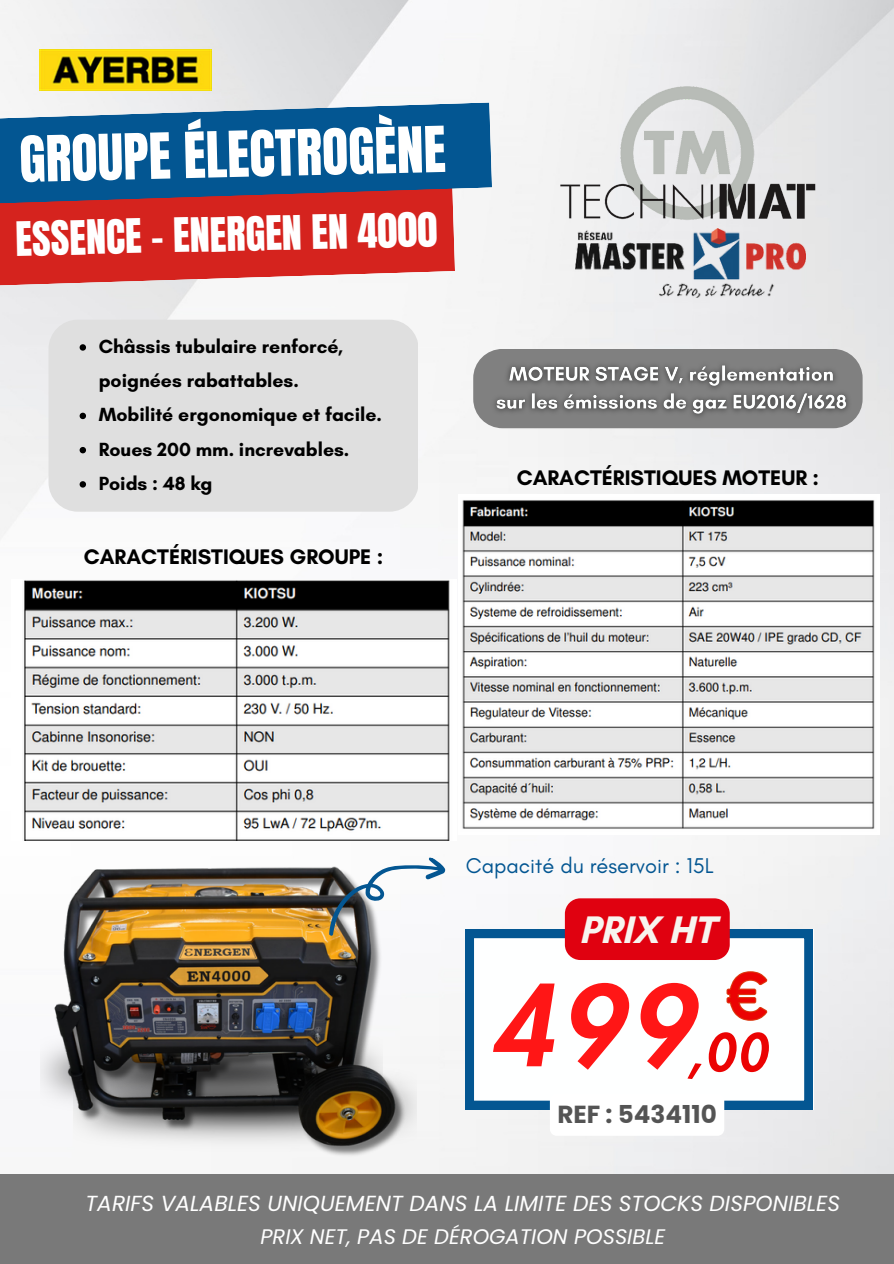
<style>
.page{position:relative;width:894px;height:1264px;background:#fff}
.page>*{position:absolute;margin:0;border:0;box-sizing:border-box;transform-origin:0 0}
.t1{font:italic 800 107.7px "Futura LT Pro";color:#ff1616}
.t2{font:64.65px "Sailors";color:rgb(0 0 0/0)}
.t3{font:54px "Anton";color:#fff}
.t4{font:italic 800 50.1px "Futura LT Pro";color:#eb0303}
.t5{font:40.35px "Anton";color:#fff}
.t6{font:700 39.15px "Glacial Indifference";color:#f7f4ef}
.t7{font:700 24.6px "Poppins";color:#545454}
.t8{font:italic 21.75px "Poppins";color:#fff}
.t9{font:21.75px "Glacial Indifference";color:#035692}
.t10{font:700 21.45px "Glacial Indifference";color:#000}
.t11{font:italic 21px "Poppins";color:#fff}
.t12{font:700 19.35px/34.2px "Glacial Indifference";color:#000}
</style>
<div class="page">
<img style="left:0;top:0;width:893px;height:1174px">
<svg style="left:465px;top:929px;width:347px;height:180px"></svg>
<img style="left:40px;top:49px;width:172px;height:42px">
<img style="left:40px;top:862px;width:376px;height:300px">
<img style="left:40px;top:1029px;width:342px;height:87px">
<img style="left:11px;top:579px;width:445px;height:261px">
<img style="left:458px;top:494px;width:421px;height:340px">
<svg style="left:327px;top:836px;width:120px;height:124px"></svg>
<div style="left:48px;top:320px;width:370px;height:191px;background:#dfdfdf;border-radius:29px"></div>
<svg style="left:725px;top:969px;width:43px;height:53px"></svg>
<div style="left:564px;top:898px;width:165px;height:62px;background:#e00110"></div>
<svg style="left:549px;top:1093px;width:175px;height:42px"></svg>
<div style="left:473px;top:349px;width:389px;height:79px;background:#808080;border-radius:29px"></div>
<img style="left:486px;top:355px;width:370px;height:69px">
<svg style="left:80px;top:344px;width:6px;height:6px"></svg>
<svg style="left:80px;top:413px;width:6px;height:6px"></svg>
<svg style="left:80px;top:447px;width:6px;height:6px"></svg>
<svg style="left:80px;top:481px;width:6px;height:6px"></svg>
<svg style="left:0;top:204px;width:455px;height:83px;background:#d83935"></svg>
<svg style="left:0;top:102px;width:492px;height:102px;background:#296192"></svg>
<img style="left:550px;top:76px;width:268px;height:147px">
<img style="left:575px;top:229px;width:230px;height:68px">
<div style="left:0;top:1174px;width:893px;height:89px;background:#797979"></div>
<h4 class="t3" style="left:19px;top:119px;width:428px;rotate:-1deg">GROUPE ÉLECTROGÈNE</h4>
<p class="t5" style="left:15px;top:209px;width:423px;rotate:-1deg">ESSENCE - ENERGEN EN 4000</p>
<p class="t12" style="left:99px;top:329px;width:246px">Châssis tubulaire renforcé, poignées rabattables.</p>
<p class="t12" style="left:99px;top:397px;width:284px">Mobilité ergonomique et facile.</p>
<p class="t12" style="left:99px;top:431px;width:252px">Roues 200 mm. increvables.</p>
<p class="t12" style="left:99px;top:466px;width:115px">Poids : 48 kg</p>
<p class="t10" style="left:84px;top:543px;width:301px">CARACTÉRISTIQUES GROUPE :</p>
<p class="t10" style="left:516px;top:464px;width:304px">CARACTÉRISTIQUES MOTEUR :</p>
<p class="t9" style="left:465px;top:852px;width:249px">Capacité du réservoir : 15L</p>
<p class="t6" style="left:579px;top:905px;width:137px">PRIX HT</p>
<h2 class="t2" style="left:724px;top:972px;width:46px">€</h2>
<p class="t1" style="left:490px;top:977px;width:203px">499</p>
<p class="t4" style="left:687px;top:1029px;width:81px">,00</p>
<p class="t7" style="left:557px;top:1097px;width:161px">REF : 5434110</p>
<p class="t8" style="left:85px;top:1187px;width:755px">TARIFS VALABLES UNIQUEMENT DANS LA LIMITE DES STOCKS DISPONIBLES</p>
<h6 class="t11" style="left:260px;top:1221px;width:406px">PRIX NET, PAS DE DÉROGATION POSSIBLE</h6>
</div>
